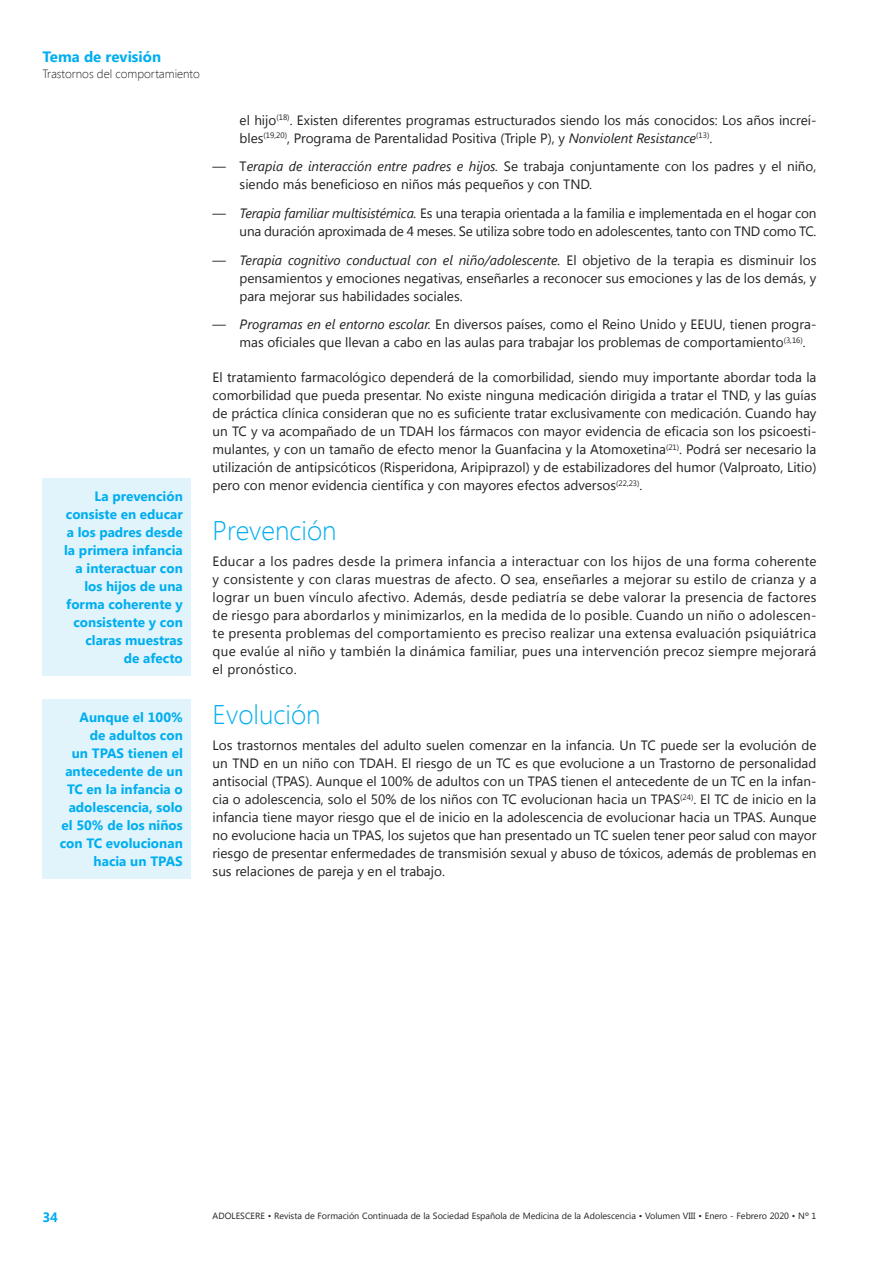
<style>
.page{position:relative;width:893px;height:1263px;background:#fff}
.page>*{position:absolute;margin:0;border:0;box-sizing:border-box;transform-origin:0 0}
._1nivel{font:300 27px "Segoe UI";color:#00aeef}
.t1{font:700 15px "Segoe UI";color:#00aeef}
.t2{font:13.5px/18px "Segoe UI";color:#231f20;text-align:justify}
.t3{font:700 13.5px/18px "Segoe UI";color:#00aeef;text-align:right}
.t4{font:300 12px "Segoe UI";color:#231f20}
.t5{font:9px "Segoe UI";color:#231f20}
.s1{font-style:italic}
</style>
<div class="page">
<div style="left:43px;top:478px;width:148px;height:198px;background:#e1f4fc"></div>
<div style="left:43px;top:699px;width:148px;height:180px;background:#e1f4fc"></div>
<p class="t1" style="left:43px;top:46px;width:120px">Tema de revisión</p>
<p class="t4" style="left:43px;top:66px;width:159px">Trastornos del comportamiento</p>
<p class="t3" style="left:64px;top:486px;width:120px">La prevención consiste en educar a los padres desde la primera infancia a interactuar con los hijos de una forma coherente y consistente y con claras muestras<br>de afecto</p>
<p class="t3" style="left:60px;top:708px;width:125px">Aunque el 100%<br>de adultos con<br>un TPAS tienen el antecedente de un<br>TC en la infancia o adolescencia, solo el 50% de los niños con TC evolucionan hacia un TPAS</p>
<p class="t2" style="left:240px;top:110px;width:578px">el hijo<sup>(18)</sup>. Existen diferentes programas estructurados siendo los más conocidos: Los años increí&shy;bles<sup>(19,20)</sup>, Programa de Parentalidad Positiva (Triple P), y <span class="s1">Nonviolent Resistance</span><sup>(13)</sup>.</p>
<p class="t2" style="left:240px;top:157px;width:578px;text-indent:-27px">— T<span class="s1">erapia de interacción entre padres e hijos.</span> Se trabaja conjuntamente con los padres y el niño, siendo más beneficioso en niños más pequeños y con TND.</p>
<p class="t2" style="left:213px;top:204px;width:605px;text-align:right">— <span class="s1">Terapia familiar multisistémica.</span> Es una terapia orientada a la familia e implementada en el hogar con una duración aproximada de 4 meses. Se utiliza sobre todo en adolescentes, tanto con TND como TC.</p>
<p class="t2" style="left:240px;top:250px;width:578px;text-indent:-27px">— <span class="s1">Terapia cognitivo conductual con el niño/adolescente.</span> El objetivo de la terapia es disminuir los pensamientos y emociones negativas, enseñarles a reconocer sus emociones y las de los demás, y para mejorar sus habilidades sociales.</p>
<p class="t2" style="left:240px;top:315px;width:578px;text-indent:-27px">— <span class="s1">Programas en el entorno escolar.</span> En diversos países, como el Reino Unido y EEUU, tienen progra&shy;mas oficiales que llevan a cabo en las aulas para trabajar los problemas de comportamiento<sup>(3,16)</sup>.</p>
<p class="t2" style="left:213px;top:368px;width:605px">El tratamiento farmacológico dependerá de la comorbilidad, siendo muy importante abordar toda la comorbilidad que pueda presentar. No existe ninguna medicación dirigida a tratar el TND, y las guías de práctica clínica consideran que no es suficiente tratar exclusivamente con medicación. Cuando hay un TC y va acompañado de un TDAH los fármacos con mayor evidencia de eficacia son los psicoesti&shy;mulantes, y con un tamaño de efecto menor la Guanfacina y la Atomoxetina<sup>(21)</sup>. Podrá ser necesario la utilización de antipsicóticos (Risperidona, Aripiprazol) y de estabilizadores del humor (Valproato, Litio) pero con menor evidencia científica y con mayores efectos adversos<sup>(22,23)</sup>.</p>
<p class="_1nivel" style="left:213px;top:511px;width:126px">Prevención</p>
<p class="t2" style="left:213px;top:552px;width:605px">Educar a los padres desde la primera infancia a interactuar con los hijos de una forma coherente y consistente y con claras muestras de afecto. O sea, enseñarles a mejorar su estilo de crianza y a lograr un buen vínculo afectivo. Además, desde pediatría se debe valorar la presencia de factores de riesgo para abordarlos y minimizarlos, en la medida de lo posible. Cuando un niño o adolescen&shy;te presenta problemas del comportamiento es preciso realizar una extensa evaluación psiquiátrica que evalúe al niño y también la dinámica familiar, pues una intervención precoz siempre mejorará el pronóstico.</p>
<p class="_1nivel" style="left:213px;top:695px;width:109px">Evolución</p>
<p class="t2" style="left:213px;top:736px;width:605px">Los trastornos mentales del adulto suelen comenzar en la infancia. Un TC puede ser la evolución de un TND en un niño con TDAH. El riesgo de un TC es que evolucione a un Trastorno de personalidad antisocial (TPAS). Aunque el 100% de adultos con un TPAS tienen el antecedente de un TC en la infan&shy;cia o adolescencia, solo el 50% de los niños con TC evolucionan hacia un TPAS<sup>(24)</sup>. El TC de inicio en la infancia tiene mayor riesgo que el de inicio en la adolescencia de evolucionar hacia un TPAS. Aunque no evolucione hacia un TPAS, los sujetos que han presentado un TC suelen tener peor salud con mayor riesgo de presentar enfermedades de transmisión sexual y abuso de tóxicos, además de problemas en sus relaciones de pareja y en el trabajo.</p>
<p class="t3" style="left:43px;top:1207px;width:17px">34</p>
<p class="t5" style="left:213px;top:1209px;width:605px">ADOLESCERE • Revista de Formación Continuada de la Sociedad Española de Medicina de la Adolescencia • Volumen VIII • Enero - Febrero 2020 • Nº 1</p>
</div>
